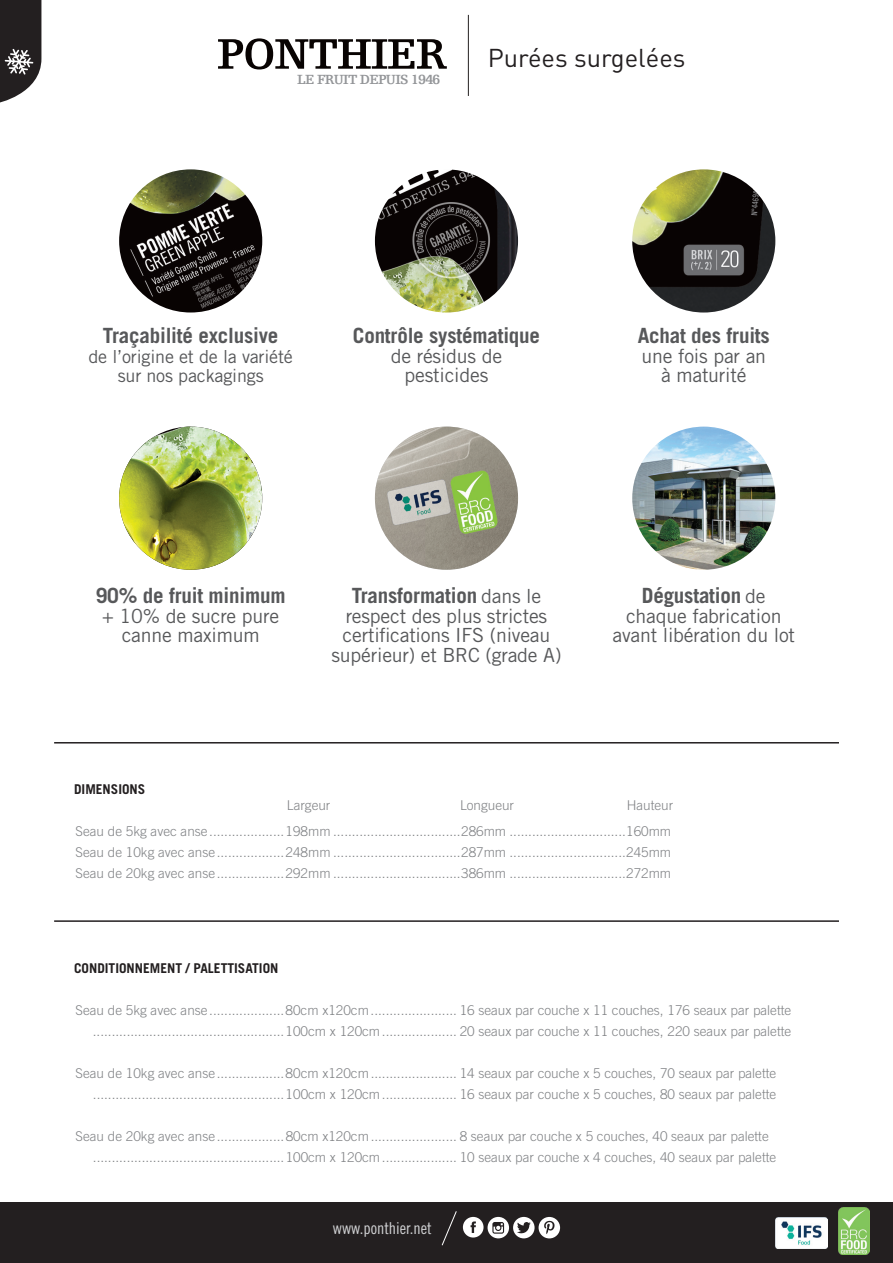
<style>
.page{position:relative;width:893px;height:1263px;background:#fff}
.page>*{position:absolute;margin:0;border:0;box-sizing:border-box;transform-origin:0 0}
.t1{font:25.5px "DIN";color:#231f20}
.t2{font:700 21px "Trade Gothic";letter-spacing:-.01em;color:#57585a}
.t3{font:19.5px/19.5px "Trade Gothic";letter-spacing:-.01em;color:#57585a;text-align:center}
.t4{font:18px/19.5px "Trade Gothic";letter-spacing:-.01em;color:#57585a;text-align:center}
.t5{font:16.5px "Trade Gothic Cond Eighteen";color:#d1d2d4}
.t6{font:700 14.1px "Egyptienne F";letter-spacing:-.05em;color:#939598}
.t7{font:300 13.5px/21px "Trade Gothic";color:#808285;text-align:right}
.t8{font:700 13.5px "Trade Gothic";color:#231f20}
.s1{font-weight:400;font-size:19.5px}
</style>
<div class="page">
<div style="left:0;top:1203px;width:893px;height:60px;background:#231f20"></div>
<img style="left:775px;top:1217px;width:53px;height:31px">
<img style="left:838px;top:1207px;width:32px;height:48px">
<svg style="left:442px;top:1211px;width:15px;height:35px"></svg>
<svg style="left:463px;top:1217px;width:97px;height:21px"></svg>
<svg style="left:218px;top:38px;width:229px;height:31px"></svg>
<hr style="left:468px;top:15px;width:1px;height:81px;background:#231f20">
<svg style="left:0;top:0;width:41px;height:103px;background:#4a4748"></svg>
<img style="left:632px;top:427px;width:143px;height:143px;border-radius:72px">
<img style="left:119px;top:169px;width:143px;height:143px;border-radius:72px">
<img style="left:119px;top:427px;width:143px;height:143px;border-radius:72px">
<img style="left:632px;top:169px;width:143px;height:143px;border-radius:72px">
<img style="left:375px;top:427px;width:143px;height:143px;border-radius:72px">
<img style="left:375px;top:169px;width:143px;height:143px;border-radius:72px">
<hr style="left:54px;top:920px;width:785px;height:2px;background:#231f20">
<hr style="left:54px;top:742px;width:785px;height:1px;background:#231f20">
<p class="t6" style="left:297px;top:71px;width:145px">LE FRUIT DEPUIS 1946</p>
<h1 class="t1" style="left:488px;top:42px;width:199px">Purées surgelées</h1>
<h2 class="t2" style="left:103px;top:323px;width:177px">Traçabilité exclusive</h2>
<h3 class="t4" style="left:88px;top:346px;width:206px">de l’origine et de la variété sur nos packagings</h3>
<h2 class="t2" style="left:353px;top:323px;width:189px">Contrôle systématique</h2>
<h3 class="t3" style="left:391px;top:346px;width:113px">de résidus de pesticides</h3>
<h2 class="t2" style="left:638px;top:323px;width:134px">Achat des fruits</h2>
<h3 class="t3" style="left:641px;top:346px;width:126px">une fois par an à maturité</h3>
<h2 class="t2" style="left:96px;top:583px;width:191px">90% de fruit minimum</h2>
<h3 class="t3" style="left:102px;top:606px;width:179px">+ 10% de sucre pure canne maximum</h3>
<h2 class="t2" style="left:352px;top:583px;width:191px">Transformation <span class="s1">dans le</span></h2>
<h3 class="t3" style="left:331px;top:606px;width:231px">respect des plus strictes certifications IFS (niveau supérieur) et BRC (grade A)</h3>
<h2 class="t2" style="left:642px;top:583px;width:125px">Dégustation <span class="s1">de</span></h2>
<h3 class="t3" style="left:612px;top:606px;width:184px">chaque fabrication avant libération du lot</h3>
<p class="t8" style="left:74px;top:780px;width:73px">DIMENSIONS</p>
<p class="t7" style="left:76px;top:820px;width:597px;text-align:justify">Seau de 5kg avec anse....................198mm ..................................286mm ...............................160mm Seau de 10kg avec anse..................248mm ..................................287mm ...............................245mm Seau de 20kg avec anse..................292mm ..................................386mm ...............................272mm</p>
<p class="t7" style="left:287px;top:794px;width:45px">Largeur</p>
<p class="t7" style="left:460px;top:794px;width:56px">Longueur</p>
<p class="t7" style="left:627px;top:794px;width:48px">Hauteur</p>
<p class="t8" style="left:74px;top:960px;width:206px">CONDITIONNEMENT / PALETTISATION</p>
<p class="t7" style="left:76px;top:1000px;width:717px">Seau de 5kg avec anse....................80cm x120cm....................... 16 seaux par couche x 11 couches, 176 seaux par palette ...................................................100cm x 120cm.................... 20 seaux par couche x 11 couches, 220 seaux par palette</p>
<p class="t7" style="left:76px;top:1063px;width:702px">Seau de 10kg avec anse..................80cm x120cm....................... 14 seaux par couche x 5 couches, 70 seaux par palette ...................................................100cm x 120cm.................... 16 seaux par couche x 5 couches, 80 seaux par palette</p>
<p class="t7" style="left:93px;top:1126px;width:685px;text-align:left;text-indent:-17px">Seau de 20kg avec anse..................80cm x120cm....................... 8 seaux par couche x 5 couches, 40 seaux par palette ...................................................100cm x 120cm.................... 10 seaux par couche x 4 couches, 40 seaux par palette</p>
<p class="t5" style="left:333px;top:1218px;width:100px">www.ponthier.net</p>
</div>
